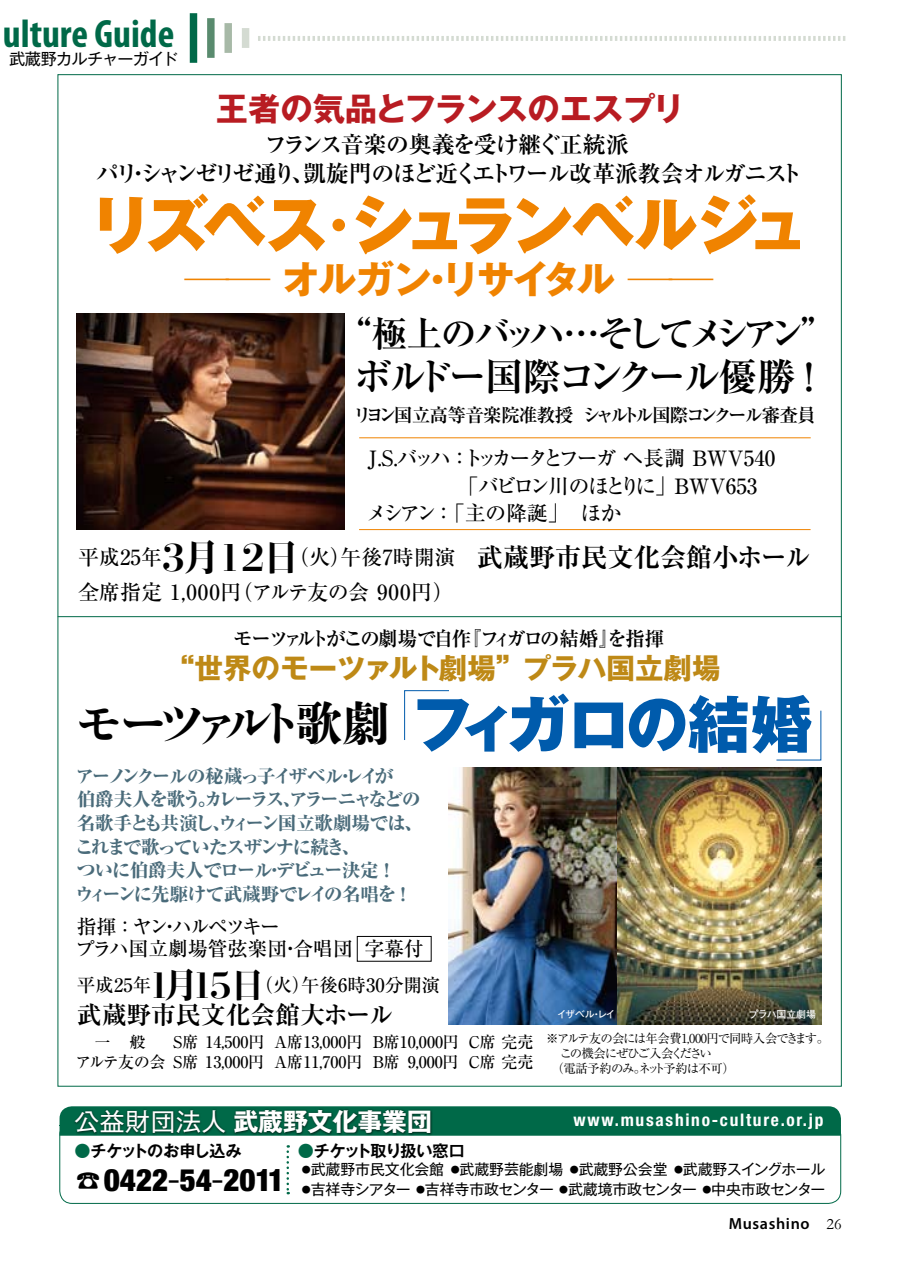
<style>
.page{position:relative;width:903px;height:1275px;background:#fff}
.page>*{position:absolute;margin:0;border:0;box-sizing:border-box;transform-origin:0 0}
.t1{font:800 63.18px "Gothic MB101 Pro";letter-spacing:-.09em;color:#f08300}
.t2{font:800 61.95px "Gothic MB101 Pro";letter-spacing:-.04em;color:#005bac}
.t3{font:800 50.57px "Gothic MB101 Pro";color:#f08300}
.t4{font:47.07px "Ryumin Std Heavy KO";letter-spacing:-.27em;color:#000}
.t5{font:700 condensed 39.73px "Myriad Pro";color:#006948}
.t6{font:700 38.5px "Ryumin Pro";letter-spacing:-.1em;color:#000}
.t7{font:700 38.5px "Gothic MB101 Pro";letter-spacing:-.07em;color:#f08300}
.t8{font:800 36.75px "Kocho Std";color:#000}
.t9{font:700 36.05px "Ryumin Pro";letter-spacing:-.2em;color:#000}
.t10{font:800 34.65px "Kocho Std";color:#000}
.t11{font:700 32.2px "Gothic MB101 Pro";letter-spacing:-.02em;color:#b81c22}
.t12{font:900 condensed 30.97px "Helvetica Neue LT Std";color:#000}
.t13{font:700 28.53px "Gothic MB101 Pro";color:#be8916}
.t14{font:700 26.25px "Ryumin Pro";color:#000}
.t15{font:700 24.85px "Gothic MB101 Pro";color:#fff}
.t16{font:700 24.85px "Ryumin Pro";color:#000}
.t17{font:24.85px "Gothic MB101 Pro";color:#000}
.t18{font:700 22.93px/28.5px "Ryumin Pro";letter-spacing:-.075em;color:#000;text-align:center}
.t19{font:500 21px "Ryumin Pro";letter-spacing:-.02em;color:#000}
.t20{font:500 21px/35.4px "Ryumin Pro";color:#000}
.t21{font:500 21px "Ryumin Pro";letter-spacing:-.065em;color:#000}
.t22{font:500 21px "Ryumin Pro";letter-spacing:-.09em;color:#000}
.t23{font:700 19.78px "Ryumin Pro";letter-spacing:-.11em;color:#000}
.t24{font:500 19.78px "Ryumin Pro";color:#000}
.t25{font:500 19.78px "Ryumin Pro";letter-spacing:-.09em;color:#000}
.t26{font:800 18.55px/23.6px "Ryumin Pro";letter-spacing:-.07em;color:#4a6b7a}
.t27{font:800 18.55px/23.6px "Ryumin Pro";letter-spacing:-.125em;color:#4a6b7a}
.t28{font:800 18.55px/23.6px "Ryumin Pro";letter-spacing:-.045em;color:#4a6b7a}
.t29{font:800 18.55px/23.6px "Ryumin Pro";letter-spacing:-.05em;color:#4a6b7a}
.t30{font:800 18.55px "Ryumin Pro";letter-spacing:-.115em;color:#4a6b7a}
.t31{font:500 18.55px "Ryumin Pro";color:#000}
.t32{font:700 18.55px "Ryumin Pro";letter-spacing:-.17em;color:#000}
.t33{font:700 18.55px "Ryumin Pro";letter-spacing:-.04em;color:#000}
.t34{font:700 condensed 17.32px "Helvetica Neue LT Std";letter-spacing:.1em;color:#fff}
.t35{font:500 16.1px "Ryumin Pro";color:#000}
.t36{font:700 16.1px "Gothic MB101 Pro De";letter-spacing:-.05em;color:#000}
.t37{font:16.1px "Gothic MB101 Pro";letter-spacing:-.04em;color:#000}
.t38{font:600 16.1px "Myriad Pro";letter-spacing:.04em;color:#000}
.t39{font:16.1px "Garamond";color:#000}
.t40{font:14.88px "Gothic MB101 Pro";letter-spacing:-.005em;color:#000}
.t41{font:14.88px "Gothic MB101 Pro";letter-spacing:-.04em;color:#000}
.t42{font:14.88px "Gothic MB101 Pro";letter-spacing:-.03em;color:#000}
.t43{font:14.88px "Gothic MB101 Pro";letter-spacing:-.045em;color:#000}
.t44{font:12.42px "Ryumin Pro";letter-spacing:-.075em;color:#000}
.t45{font:12.42px "Ryumin Pro";letter-spacing:-.1em;color:#000}
.t46{font:700 9.97px "Futo Go B101 Pro";letter-spacing:-.02em;color:#fff}
.t47{font:8.92px "Gothic MB101 Pro";color:#000}
.s1{font-weight:300}
.s2{font-family:"Shuei Shogo M Std H"}
.s3{font-weight:400}
.s4{color:#006948}
</style>
<div class="page">
<hr style="left:58px;top:616px;width:783px;height:1px;background:#006948">
<svg style="left:258px;top:36px;width:587px;height:5px"></svg>
<div style="left:190px;top:13px;width:7px;height:50px;background:#006948"></div>
<div style="left:207px;top:18px;width:8px;height:40px;background:#598b6e"></div>
<div style="left:224px;top:23px;width:8px;height:30px;background:#a7b9a7"></div>
<div style="left:242px;top:28px;width:7px;height:20px;background:#d4dbd2"></div>
<svg style="left:60px;top:1106px;width:781px;height:30px;background:#086e4e"></svg>
<hr style="left:60px;top:1125px;width:781px;height:1px;background:#006948">
<svg style="left:286px;top:1145px;width:3px;height:49px"></svg>
<div style="left:60px;top:1122px;width:781px;height:82px;border:1px solid #006948;border-radius:12px"></div>
<div style="left:73px;top:1108px;width:359px;height:28px;background:#000;opacity:.7"></div>
<img style="left:77px;top:313px;width:268px;height:216px">
<img style="left:448px;top:768px;width:373px;height:256px">
<div style="left:357px;top:936px;width:74px;height:25px;border:1px solid #000"></div>
<svg style="left:404px;top:690px;width:45px;height:50px"></svg>
<svg style="left:776px;top:710px;width:46px;height:51px"></svg>
<hr style="left:359px;top:437px;width:452px;height:1px;background:#f08300">
<hr style="left:359px;top:529px;width:451px;height:1px;background:#f08300">
<h3 class="t5" style="left:3px;top:9px;width:173px">ulture Guide</h3>
<p class="t37" style="left:9px;top:46px;width:171px">武蔵野カルチャーガイド</p>
<h3 class="t11" style="left:216px;top:82px;width:470px">王者の気品とフランスのエスプリ</h3>
<h3 class="t18" style="left:96px;top:129px;width:708px">フランス音楽の奥義を受け継ぐ正統派<br>パリシャンゼリゼ通り凱旋門のほど近くエトワール改革派教会オルガニスト</h3>
<h3 class="t18" style="left:127px;top:158px;width:24px">・</h3>
<h3 class="t18" style="left:292px;top:158px;width:24px">、</h3>
<h1 class="t1" style="left:89px;top:172px;width:722px">リズベスシュランベルジュ</h1>
<h3 class="t3" style="left:326px;top:183px;width:27px">･</h3>
<h3 class="t7" style="left:185px;top:248px;width:530px"><span class="s1">――</span> オルガンリサイタル <span class="s1">――</span></h3>
<h3 class="t7" style="left:418px;top:248px;width:40px">・</h3>
<h3 class="t9" style="left:336px;top:305px;width:501px">“極上のバッハ…そしてメシアン“</h3>
<h3 class="t6" style="left:790px;top:346px;width:40px">!</h3>
<h3 class="t6" style="left:354px;top:346px;width:443px">ボルドー国際コンクール優勝</h3>
<p class="t32" style="left:582px;top:400px;width:235px">シャルトル国際コンクール審査員</p>
<p class="t33" style="left:353px;top:400px;width:222px">リヨン国立高等音楽院准教授</p>
<h3 class="t19" style="left:368px;top:442px;width:103px">.S.J バッハ：</h3>
<h3 class="t21" style="left:463px;top:442px;width:314px">トッカータとフーガヘ長調 BWV540</h3>
<h3 class="t19" style="left:366px;top:497px;width:72px">メシアン</h3>
<h3 class="t22" style="left:457px;top:469px;width:301px">「バビロン川のほとりに」BWV653</h3>
<h3 class="t19" style="left:433px;top:497px;width:190px">「：主の降誕」　ほか</h3>
<h3 class="t8" style="left:141px;top:527px;width:160px">月 3<sup>年</sup> 12日</h3>
<h3 class="t19" style="left:288px;top:540px;width:64px">（火）</h3>
<h3 class="t19" style="left:340px;top:540px;width:117px">午後7時開演</h3>
<h3 class="t20" style="left:78px;top:537px;width:377px">平成25<br>全席指定 1,000 （円アルテ友の会 900円(</h3>
<h3 class="t14" style="left:477px;top:536px;width:336px">武蔵野市民文化会館小ホール</h3>
<p class="t23" style="left:462px;top:623px;width:158px">『フィガロの結婚』</p>
<p class="t23" style="left:233px;top:623px;width:239px">モーツァルトがこの劇場で自作</p>
<p class="t23" style="left:607px;top:623px;width:58px">を指揮</p>
<h3 class="t13" style="left:166px;top:644px;width:556px">“世界のモーツァルト劇場”プラハ国立劇場</h3>
<h3 class="t4" style="left:76px;top:689px;width:316px">モーツァルト<span class="s2">歌劇</span></h3>
<h2 class="t2" style="left:411px;top:672px;width:403px">フィガロの結婚</h2>
<p class="t30" style="left:75px;top:761px;width:320px">アーノンクールの秘蔵っ子イザベルレイが</p>
<p class="t27" style="left:77px;top:763px;width:346px;text-indent:259px">・<br>伯爵夫人を歌うカレーラスアラーニャなどの</p>
<p class="t28" style="left:77px;top:786px;width:348px;text-indent:121px">。<br>名歌手とも共演しウィーン国立歌劇場では、</p>
<p class="t26" style="left:282px;top:786px;width:20px">、</p>
<p class="t26" style="left:212px;top:810px;width:20px">、</p>
<p class="t26" style="left:75px;top:833px;width:322px">これまで歌っていたスザンナに続き<br>ついに伯爵夫人でロールデビュー決定!</p>
<p class="t26" style="left:341px;top:833px;width:20px">、</p>
<p class="t29" style="left:75px;top:857px;width:339px;text-indent:190px">・<br>ウィーンに先駆けて武蔵野でレイの名唱を!</p>
<p class="t25" style="left:77px;top:911px;width:205px">指揮：ヤンハルペツキー</p>
<p class="t24" style="left:160px;top:911px;width:21px">・</p>
<p class="t24" style="left:75px;top:933px;width:279px">プラハ国立劇場管弦楽団合唱団</p>
<p class="t24" style="left:280px;top:933px;width:21px">・</p>
<p class="t24" style="left:364px;top:933px;width:61px">字幕付</p>
<h3 class="t10" style="left:133px;top:957px;width:67px">月 1<sup>年</sup></h3>
<h3 class="t10" style="left:191px;top:957px;width:75px">15日</h3>
<p class="t31" style="left:254px;top:971px;width:57px">（火）</p>
<p class="t31" style="left:301px;top:971px;width:141px">午後時6 30分開演</p>
<p class="t31" style="left:77px;top:971px;width:57px">平成25</p>
<h3 class="t16" style="left:77px;top:995px;width:318px">武蔵野市民文化会館大ホール</h3>
<p class="t35" style="left:77px;top:1029px;width:70px">　一　般</p>
<p class="t35" style="left:75px;top:1049px;width:92px">アルテ友の会</p>
<p class="t35" style="left:173px;top:1029px;width:93px">S席 14,500円</p>
<p class="t35" style="left:173px;top:1049px;width:93px">S席 13,000円</p>
<p class="t35" style="left:274px;top:1029px;width:90px">A席13,000円</p>
<p class="t35" style="left:274px;top:1049px;width:90px">A席11,700円</p>
<p class="t35" style="left:373px;top:1029px;width:88px">B席10,000円</p>
<p class="t35" style="left:373px;top:1049px;width:29px">B席</p>
<p class="t35" style="left:408px;top:1049px;width:53px">9,000円</p>
<p class="t35" style="left:469px;top:1029px;width:66px">C席完売</p>
<p class="t35" style="left:469px;top:1049px;width:66px">C席完売</p>
<h3 class="t15" style="left:74px;top:1100px;width:359px"><span class="s3">公益財団法人</span>武蔵野文化事業団</h3>
<p class="t36" style="left:74px;top:1137px;width:169px"><span class="s4">●</span>チケットのお申し込み</p>
<p class="t36" style="left:298px;top:1137px;width:169px"><span class="s4">●</span>チケット取り扱い窓口</p>
<p class="t46" style="left:557px;top:1006px;width:60px">イザベルレイ</p>
<p class="t46" style="left:591px;top:1006px;width:11px">・</p>
<p class="t46" style="left:749px;top:1006px;width:69px">プラハ国立劇場</p>
<p class="t44" style="left:546px;top:1029px;width:284px">※アルテ友の会には年会費1,000円で同時入会できます。</p>
<p class="t45" style="left:560px;top:1044px;width:154px">この機会にぜひご入会ください</p>
<p class="t44" style="left:551px;top:1059px;width:185px">（電話予約のみネット予約は不可(</p>
<p class="t44" style="left:634px;top:1059px;width:14px">。</p>
<p class="t34" style="left:573px;top:1110px;width:251px">www.musashino-culture.or.jp</p>
<h3 class="t12" style="left:104px;top:1161px;width:182px">0422<sup>-</sup>54<sup>-</sup>2011</h3>
<h3 class="t17" style="left:76px;top:1160px;width:26px">☎</h3>
<p class="t41" style="left:683px;top:1157px;width:144px">武蔵野スイングホール</p>
<p class="t40" style="left:311px;top:1157px;width:135px">武蔵野市民文化会館</p>
<p class="t40" style="left:579px;top:1157px;width:90px">武蔵野公会堂</p>
<p class="t40" style="left:459px;top:1157px;width:105px">武蔵野芸能劇場</p>
<p class="t47" style="left:302px;top:1162px;width:10px">●</p>
<p class="t47" style="left:451px;top:1162px;width:10px">●</p>
<p class="t47" style="left:570px;top:1162px;width:10px">●</p>
<p class="t47" style="left:674px;top:1162px;width:10px">●</p>
<p class="t43" style="left:311px;top:1177px;width:101px">吉祥寺シアター</p>
<p class="t40" style="left:425px;top:1177px;width:131px">吉祥寺市政センター</p>
<p class="t40" style="left:568px;top:1177px;width:131px">武蔵境市政センター</p>
<p class="t42" style="left:711px;top:1177px;width:116px">中央市政センター</p>
<p class="t47" style="left:302px;top:1182px;width:10px">●</p>
<p class="t47" style="left:416px;top:1182px;width:10px">●</p>
<p class="t47" style="left:559px;top:1182px;width:10px">●</p>
<p class="t47" style="left:702px;top:1182px;width:10px">●</p>
<p class="t38" style="left:729px;top:1213px;width:82px">Musashino</p>
<p class="t39" style="left:826px;top:1214px;width:17px">26</p>
</div>
